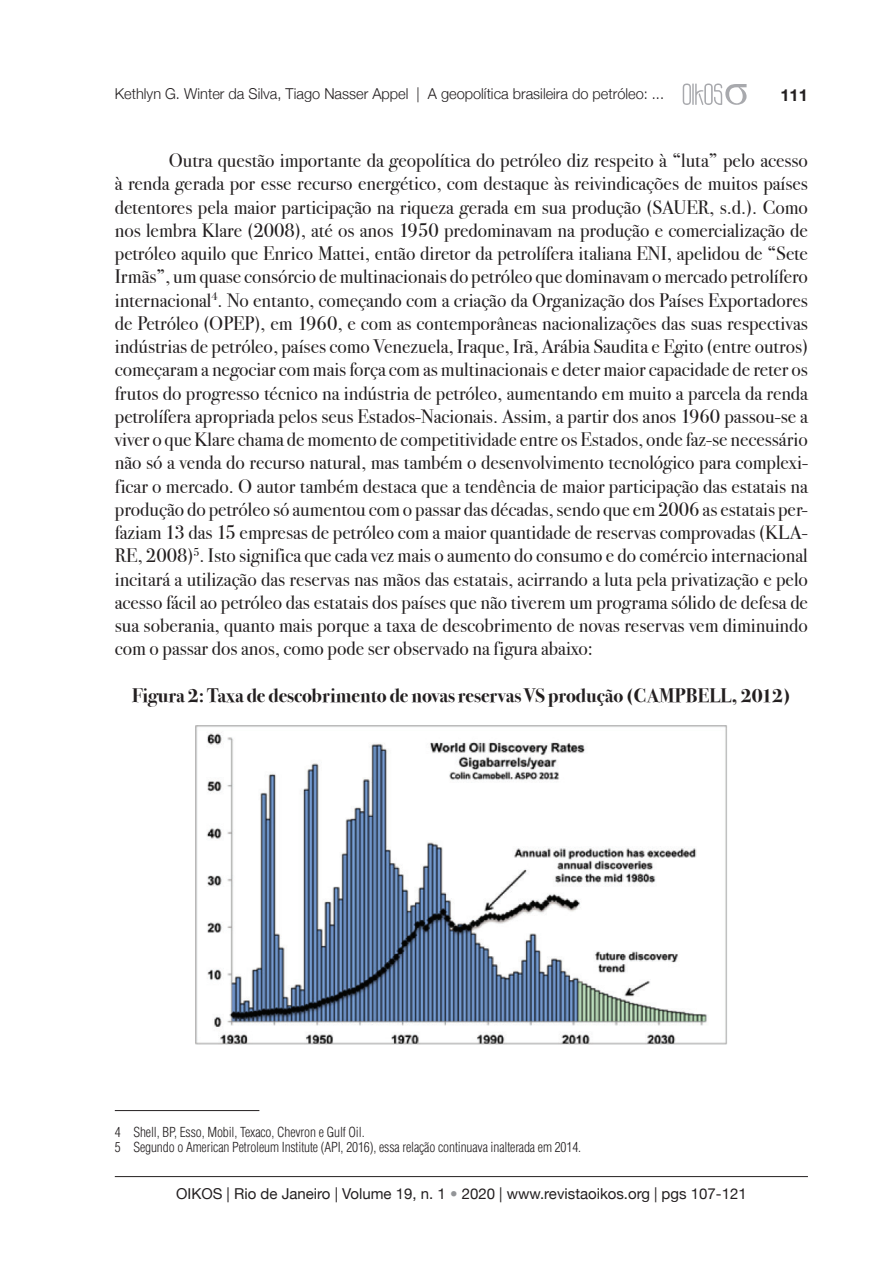
<style>
.page{position:relative;width:893px;height:1263px;background:#fff}
.page>*{position:absolute;margin:0;border:0;box-sizing:border-box;transform-origin:0 0}
.t1{font:19.5px/23.2px "Bodoni Svty Two ITCTT Book";color:#231f20;text-align:justify}
.t2{font:19.5px "Bodoni Svty Two ITCTT Bold";color:#231f20}
.t3{font:700 16.5px "Helvetica Neue";color:#231f20}
.t4{font:300 15px "Helvetica Neue";color:#231f20}
.t5{font:15px "Helvetica Neue";color:#231f20}
.t6{font:300 condensed 13.5px/15px "Helvetica";letter-spacing:-.01em;color:#231f20}
.s1{color:#939598}
</style>
<div class="page">
<svg style="left:683px;top:83px;width:64px;height:22px"></svg>
<hr style="left:115px;top:1110px;width:144px;height:1px;background:#231f20">
<img style="left:195px;top:725px;width:532px;height:319px">
<hr style="left:115px;top:1176px;width:693px;height:1px;background:#231f20">
<p class="t4" style="left:115px;top:85px;width:551px">Kethlyn G. Winter da Silva, Tiago Nasser Appel | A geopolítica brasileira do petróleo: ...</p>
<p class="t3" style="left:780px;top:85px;width:29px">111</p>
<p class="t1" style="left:115px;top:149px;width:695px;text-indent:54px">Outra questão importante da geopolítica do petróleo diz respeito à “luta” pelo acesso à renda gerada por esse recurso energético, com destaque às reivindicações de muitos países detentores pela maior participação na riqueza gerada em sua produção (SAUER, s.d.). Como nos lembra Klare (2008), até os anos 1950 predominavam na produção e comercialização de petróleo aquilo que Enrico Mattei, então diretor da petrolífera italiana ENI, apelidou de “Sete Irmãs”, um quase consórcio de multinacionais do petróleo que dominavam o mercado petrolífero internacional<sup>4</sup>. No entanto, começando com a criação da Organização dos Países Exportadores de Petróleo (OPEP), em 1960, e com as contemporâneas nacionalizações das suas respectivas indústrias de petróleo, países como Venezuela, Iraque, Irã, Arábia Saudita e Egito (entre outros) começaram a negociar com mais força com as multinacionais e deter maior capacidade de reter os frutos do progresso técnico na indústria de petróleo, aumentando em muito a parcela da renda petrolífera apropriada pelos seus Estados-Nacionais. Assim, a partir dos anos 1960 passou-se a viver o que Klare chama de momento de competitividade entre os Estados, onde faz-se necessário não só a venda do recurso natural, mas também o desenvolvimento tecnológico para complexi&shy;ficar o mercado. O autor também destaca que a tendência de maior participação das estatais na produção do petróleo só aumentou com o passar das décadas, sendo que em 2006 as estatais per&shy;faziam 13 das 15 empresas de petróleo com a maior quantidade de reservas comprovadas (KLA-RE, 2008)<sup>5</sup>. Isto significa que cada vez mais o aumento do consumo e do comércio internacional incitará a utilização das reservas nas mãos das estatais, acirrando a luta pela privatização e pelo acesso fácil ao petróleo das estatais dos países que não tiverem um programa sólido de defesa de sua soberania, quanto mais porque a taxa de descobrimento de novas reservas vem diminuindo com o passar dos anos, como pode ser observado na figura abaixo:</p>
<p class="t2" style="left:132px;top:684px;width:660px">Figura 2: Taxa de descobrimento de novas reservas VS produção (CAMPBELL, 2012)</p>
<p class="t6" style="left:115px;top:1125px;width:7px">4<br>5</p>
<p class="t6" style="left:134px;top:1125px;width:449px">Shell, BP, Esso, Mobil, Texaco, Chevron e Gulf Oil.<br>Segundo o American Petroleum Institute (API, 2016), essa relação continuava inalterada em 2014.</p>
<p class="t5" style="left:176px;top:1185px;width:572px">OIKOS | Rio de Janeiro | Volume 19, n. 1 <span class="s1">•</span> 2020 | www.revistaoikos.org | pgs 107-121</p>
</div>
